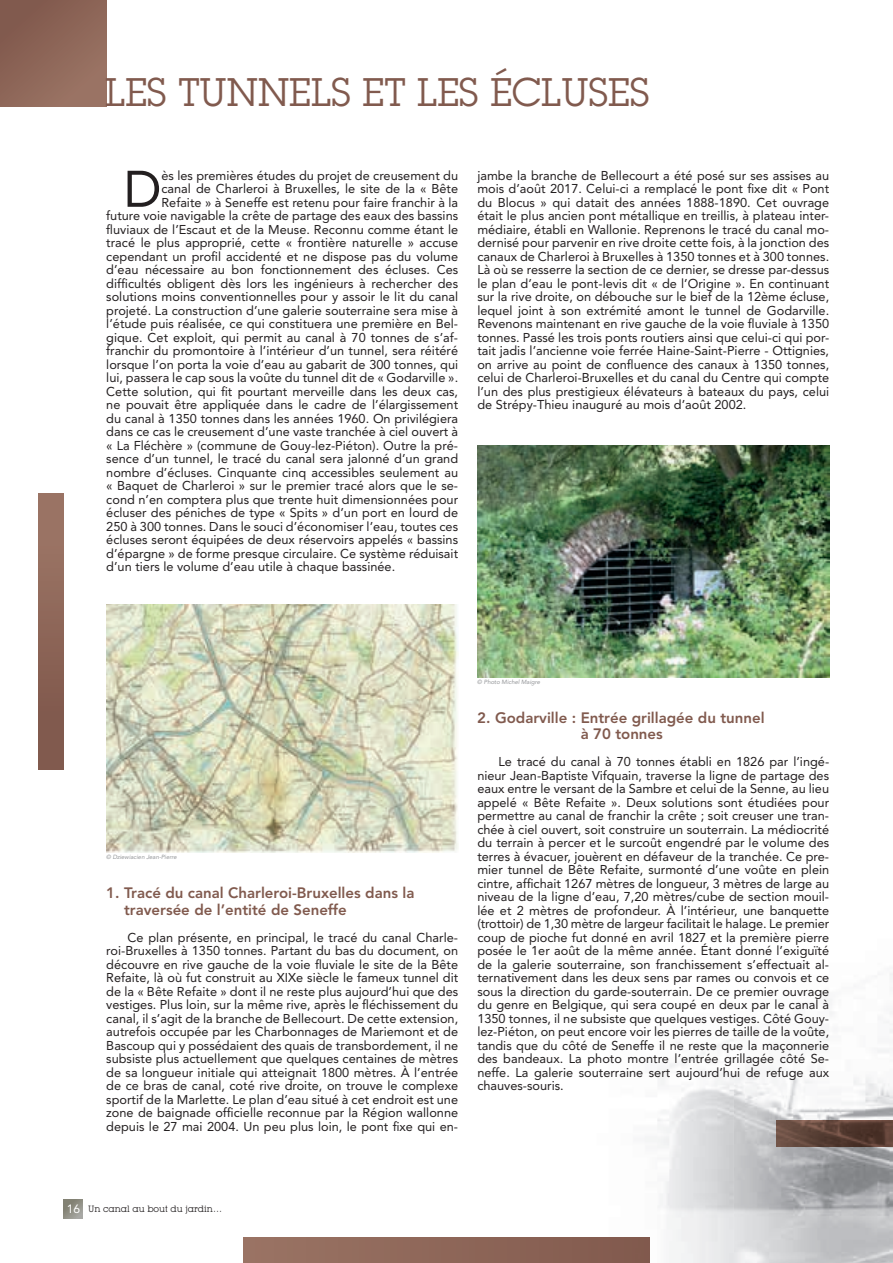
<style>
.page{position:relative;width:893px;height:1263px;background:#fff}
.page>*{position:absolute;margin:0;border:0;box-sizing:border-box;transform-origin:0 0}
.t1{font:50.85px "Avenir";color:#231f20}
.t2{font:39px "Lubalin Graph";color:#815a4e}
.t3{font:800 15px/16.5px "Avenir";color:#815a4e}
.t4{font:12.75px/13.5px "Avenir";color:#231f20;text-align:justify}
.t5{font:12px "Avenir";color:#fff}
.t6{font:9px "Lubalin Graph IT Cby BT";color:#231f20}
.t7{font:italic 6px "Avenir";color:#939598}
</style>
<div class="page">
<img style="left:734px;top:973px;width:159px;height:290px">
<div style="left:0;top:0;width:106px;height:106px;background:linear-gradient(to right,#855e51,#966f60)"></div>
<div style="left:243px;top:1237px;width:331px;height:26px;background:#90695b"></div>
<div style="left:574px;top:1237px;width:76px;height:26px;background:#835b4f"></div>
<div style="left:38px;top:493px;width:26px;height:277px;background:linear-gradient(to right,#8d6658,#8d6658)"></div>
<img style="left:776px;top:1120px;width:117px;height:26px">
<img style="left:106px;top:605px;width:352px;height:247px">
<img style="left:477px;top:445px;width:352px;height:233px">
<svg style="left:64px;top:1199px;width:19px;height:19px"></svg>
<h2 class="t2" style="left:105px;top:68px;width:546px">LES TUNNELS ET LES ÉCLUSES</h2>
<h1 class="t1" style="left:124px;top:160px;width:39px">D</h1>
<p class="t4" style="left:161px;top:169px;width:298px">ès les premières études du projet de creusement du</p>
<p class="t4" style="left:161px;top:182px;width:298px">canal de Charleroi à Bruxelles, le site de la « Bête</p>
<p class="t4" style="left:161px;top:196px;width:298px">Refaite » à Seneffe est retenu pour faire franchir à la</p>
<p class="t4" style="left:106px;top:209px;width:353px">future voie navigable la crête de partage des eaux des bassins</p>
<p class="t4" style="left:106px;top:223px;width:353px">fluviaux de l’Escaut et de la Meuse. Reconnu comme étant le</p>
<p class="t4" style="left:106px;top:236px;width:353px">tracé le plus approprié, cette « frontière naturelle » accuse</p>
<p class="t4" style="left:106px;top:250px;width:353px">cependant un profil accidenté et ne dispose pas du volume</p>
<p class="t4" style="left:106px;top:263px;width:353px">d’eau nécessaire au bon fonctionnement des écluses. Ces</p>
<p class="t4" style="left:106px;top:277px;width:353px">difficultés obligent dès lors les ingénieurs à rechercher des</p>
<p class="t4" style="left:106px;top:290px;width:353px">solutions moins conventionnelles pour y assoir le lit du canal</p>
<p class="t4" style="left:106px;top:304px;width:353px">projeté. La construction d’une galerie souterraine sera mise à</p>
<p class="t4" style="left:106px;top:317px;width:353px">l’étude puis réalisée, ce qui constituera une première en Bel-</p>
<p class="t4" style="left:106px;top:331px;width:353px">gique. Cet exploit, qui permit au canal à 70 tonnes de s’af-</p>
<p class="t4" style="left:106px;top:344px;width:353px">franchir du promontoire à l’intérieur d’un tunnel, sera réitéré</p>
<p class="t4" style="left:106px;top:358px;width:353px">lorsque l’on porta la voie d’eau au gabarit de 300 tonnes, qui</p>
<p class="t4" style="left:106px;top:371px;width:353px">lui, passera le cap sous la voûte du tunnel dit de « Godarville ».</p>
<p class="t4" style="left:106px;top:385px;width:353px">Cette solution, qui fit pourtant merveille dans les deux cas,</p>
<p class="t4" style="left:106px;top:398px;width:353px">ne pouvait être appliquée dans le cadre de l’élargissement</p>
<p class="t4" style="left:106px;top:412px;width:353px">du canal à 1350 tonnes dans les années 1960. On privilégiera</p>
<p class="t4" style="left:106px;top:425px;width:353px">dans ce cas le creusement d’une vaste tranchée à ciel ouvert à</p>
<p class="t4" style="left:106px;top:439px;width:353px">« La Fléchère » (commune de Gouy-lez-Piéton). Outre la pré-</p>
<p class="t4" style="left:106px;top:452px;width:353px">sence d’un tunnel, le tracé du canal sera jalonné d’un grand</p>
<p class="t4" style="left:106px;top:466px;width:353px">nombre d’écluses. Cinquante cinq accessibles seulement au</p>
<p class="t4" style="left:106px;top:479px;width:353px">« Baquet de Charleroi » sur le premier tracé alors que le se-</p>
<p class="t4" style="left:106px;top:493px;width:353px">cond n’en comptera plus que trente huit dimensionnées pour</p>
<p class="t4" style="left:106px;top:506px;width:353px">écluser des péniches de type « Spits » d’un port en lourd de</p>
<p class="t4" style="left:106px;top:520px;width:353px">250 à 300 tonnes. Dans le souci d’économiser l’eau, toutes ces</p>
<p class="t4" style="left:106px;top:533px;width:353px">écluses seront équipées de deux réservoirs appelés « bassins</p>
<p class="t4" style="left:106px;top:547px;width:353px">d’épargne » de forme presque circulaire. Ce système réduisait</p>
<p class="t4" style="left:106px;top:560px;width:290px">d’un tiers le volume d’eau utile à chaque bassinée.</p>
<p class="t4" style="left:477px;top:169px;width:353px">jambe la branche de Bellecourt a été posé sur ses assises au mois d’août 2017. Celui-ci a remplacé le pont fixe dit « Pont du Blocus » qui datait des années 1888-1890. Cet ouvrage était le plus ancien pont métallique en treillis, à plateau inter&shy;médiaire, établi en Wallonie. Reprenons le tracé du canal mo&shy;dernisé pour parvenir en rive droite cette fois, à la jonction des canaux de Charleroi à Bruxelles à 1350 tonnes et à 300 tonnes.<br>Là où se resserre la section de ce dernier, se dresse par-dessus le plan d’eau le pont-levis dit « de l’Origine ». En continuant sur la rive droite, on débouche sur le bief de la 12ème écluse, lequel joint à son extrémité amont le tunnel de Godarville.<br>Revenons maintenant en rive gauche de la voie fluviale à 1350 tonnes. Passé les trois ponts routiers ainsi que celui-ci qui por&shy;tait jadis l’ancienne voie ferrée Haine-Saint-Pierre - Ottignies, on arrive au point de confluence des canaux à 1350 tonnes, celui de Charleroi-Bruxelles et du canal du Centre qui compte l’un des plus prestigieux élévateurs à bateaux du pays, celui de Strépy-Thieu inauguré au mois d’août 2002.</p>
<p class="t7" style="left:106px;top:853px;width:72px">© Dziewiacien Jean-Pierre</p>
<p class="t3" style="left:124px;top:885px;width:292px;text-indent:-18px">1. Tracé du canal Charleroi-Bruxelles dans la traversée de l’entité de Seneffe</p>
<p class="t4" style="left:106px;top:931px;width:353px;text-indent:21px">Ce plan présente, en principal, le tracé du canal Charle&shy;roi-Bruxelles à 1350 tonnes. Partant du bas du document, on découvre en rive gauche de la voie fluviale le site de la Bête Refaite, là où fut construit au XIXe siècle le fameux tunnel dit de la « Bête Refaite » dont il ne reste plus aujourd’hui que des vestiges. Plus loin, sur la même rive, après le fléchissement du canal, il s’agit de la branche de Bellecourt. De cette extension, autrefois occupée par les Charbonnages de Mariemont et de Bascoup qui y possédaient des quais de transbordement, il ne subsiste plus actuellement que quelques centaines de mètres de sa longueur initiale qui atteignait 1800 mètres. À l’entrée de ce bras de canal, coté rive droite, on trouve le complexe sportif de la Marlette. Le plan d’eau situé à cet endroit est une zone de baignade officielle reconnue par la Région wallonne depuis le 27 mai 2004. Un peu plus loin, le pont fixe qui en-</p>
<p class="t7" style="left:477px;top:679px;width:64px">© Photo Michel Maigre</p>
<p class="t3" style="left:477px;top:709px;width:289px;text-align:center">2. Godarville : Entrée grillagée du tunnel à 70 tonnes</p>
<p class="t4" style="left:477px;top:755px;width:353px;text-indent:21px">Le tracé du canal à 70 tonnes établi en 1826 par l’ingé&shy;nieur Jean-Baptiste Vifquain, traverse la ligne de partage des eaux entre le versant de la Sambre et celui de la Senne, au lieu appelé « Bête Refaite ». Deux solutions sont étudiées pour permettre au canal de franchir la crête ; soit creuser une tran&shy;chée à ciel ouvert, soit construire un souterrain. La médiocrité du terrain à percer et le surcoût engendré par le volume des terres à évacuer, jouèrent en défaveur de la tranchée. Ce pre&shy;mier tunnel de Bête Refaite, surmonté d’une voûte en plein cintre, affichait 1267 mètres de longueur, 3 mètres de large au niveau de la ligne d’eau, 7,20 mètres/cube de section mouil&shy;lée et 2 mètres de profondeur. À l’intérieur, une banquette (trottoir) de 1,30 mètre de largeur facilitait le halage. Le premier coup de pioche fut donné en avril 1827 et la première pierre posée le 1er août de la même année. Étant donné l’exiguïté de la galerie souterraine, son franchissement s’effectuait al&shy;ternativement dans les deux sens par rames ou convois et ce sous la direction du garde-souterrain. De ce premier ouvrage du genre en Belgique, qui sera coupé en deux par le canal à 1350 tonnes, il ne subsiste que quelques vestiges. Côté Gouy&shy;lez-Piéton, on peut encore voir les pierres de taille de la voûte, tandis que du côté de Seneffe il ne reste que la maçonnerie des bandeaux. La photo montre l’entrée grillagée côté Se&shy;neffe. La galerie souterraine sert aujourd’hui de refuge aux chauves-souris.</p>
<p class="t5" style="left:67px;top:1202px;width:15px">16</p>
<p class="t6" style="left:88px;top:1203px;width:135px">Un canal au bout du jardin…</p>
</div>
